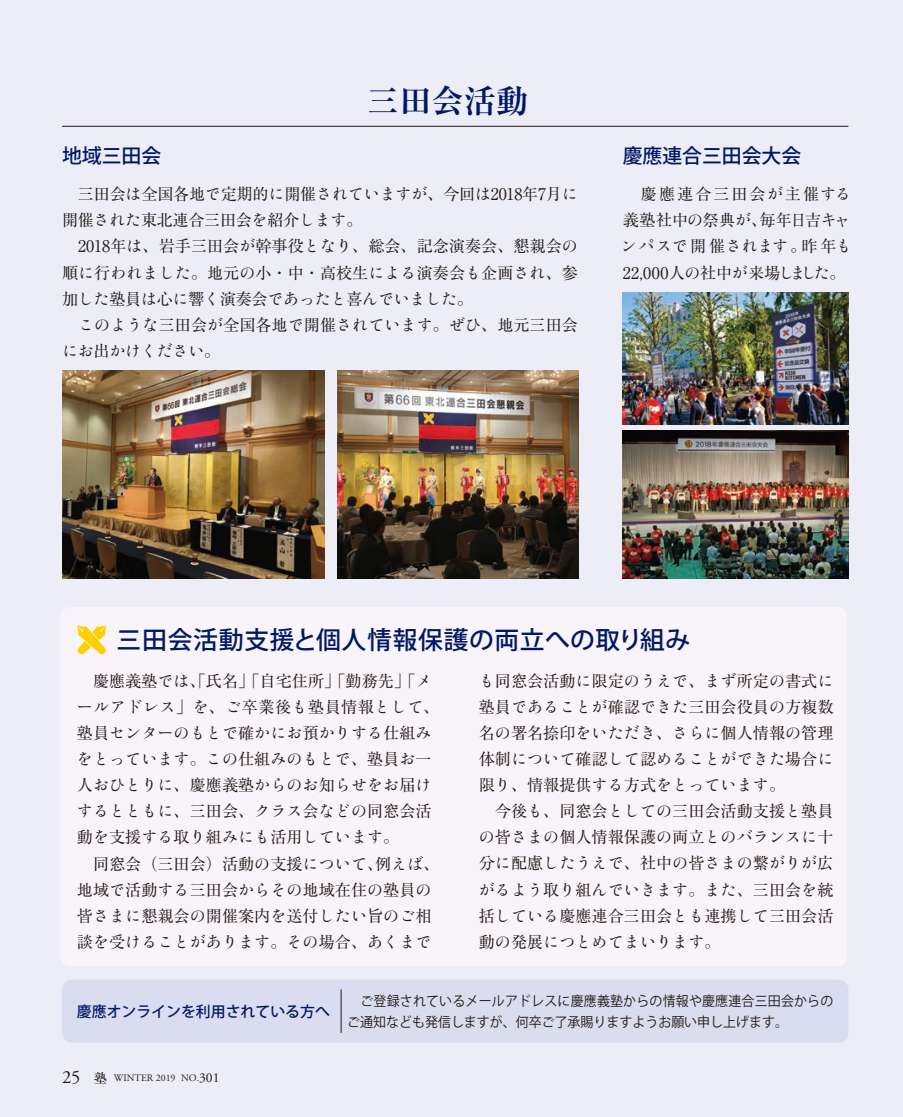
<style>
.page{position:relative;width:903px;height:1117px;background:#fff}
.page>*{position:absolute;margin:0;border:0;box-sizing:border-box;transform-origin:0 0}
.t1{font:700 32.2px "Ryumin Pr 5";color:#001965}
.t2{font:500 24.85px "Koz Go Pro";letter-spacing:.03em;color:#001965}
.t3{font:500 19.78px "Koz Go Pro";color:#001965}
.t4{font:16.1px/26.1px "Ryumin Pr 5";color:#231916}
.t5{font:16.1px/26.1px "Ryumin Std Regular KO";color:#231916}
.t6{font:16.1px "Ryumin Std Regular KO";letter-spacing:-.02em;color:#231916}
.t7{font:16.1px/26.1px "Ryumin Pr 5";letter-spacing:.08em;color:#231916}
.t8{font:16.1px "Ryumin Pr 5";letter-spacing:.03em;color:#231916}
.t9{font:500 14.88px "Koz Go Pro";color:#001965}
.t10{font:13.65px/21px "Koz Go Pro";letter-spacing:.015em;color:#231916;scale:.95 1}
.t11{font:9.97px "Adobe Garamond Pro";color:#231916}
.s1{font-family:"Ryumin Std Regular KO"}
.s2{font-family:"Ryumin Pr 5"}
.s3{font-size:18.55px}
.s4{font-family:"Ryumin Pr 5";font-weight:500;font-size:12.95px}
.s5{font-size:13.65px}
</style>
<div class="page">
<div style="left:0;top:0;width:903px;height:1116px;background:#ecedf7"></div>
<div style="left:61px;top:606px;width:786px;height:360px;background:#f9f4f9;border-radius:10px"></div>
<hr style="left:62px;top:126px;width:786px;height:1px;background:#231916">
<img style="left:62px;top:370px;width:263px;height:208px">
<img style="left:337px;top:370px;width:241px;height:208px">
<img style="left:623px;top:431px;width:225px;height:147px">
<img style="left:623px;top:293px;width:225px;height:132px">
<svg style="left:77px;top:625px;width:30px;height:29px"></svg>
<div style="left:62px;top:979px;width:786px;height:63px;background:#dadcef;border-radius:10px"></div>
<hr style="left:341px;top:989px;width:1px;height:43px;background:#231916">
<h1 class="t1" style="left:367px;top:75px;width:163px">三田会活動</h1>
<p class="t3" style="left:62px;top:143px;width:101px">地域三田会</p>
<p class="t4" style="left:62px;top:180px;width:517px">　三田会<span class="s1">は</span>全国各地<span class="s1">で</span>定期的<span class="s1">に</span>開催<span class="s1">されていますが</span>、今回<span class="s1">は</span>2018年7月<span class="s1">に</span>開催<span class="s1">された</span>東北連合三田会<span class="s1">を</span>紹介<span class="s1">します</span>。<br>　2018年<span class="s1">は</span>、岩手三田会<span class="s1">が</span>幹事役<span class="s1">となり</span>、総会、記念演奏会、懇親会<span class="s1">の</span>順<span class="s1">に</span>行<span class="s1">われました</span>。地元<span class="s1">の</span>小・中・高校生<span class="s1">による</span>演奏会<span class="s1">も</span>企画<span class="s1">され</span>、参</p>
<p class="t6" style="left:62px;top:287px;width:413px"><span class="s2">加</span>した<span class="s2">塾員</span>は<span class="s2">心</span>に<span class="s2">響</span>く<span class="s2">演奏会</span>であったと<span class="s2">喜</span>んでいました<span class="s2">。</span></p>
<p class="t4" style="left:78px;top:310px;width:501px"><span class="s1">このような</span>三田会<span class="s1">が</span>全国各地<span class="s1">で</span>開催<span class="s1">されています</span>。<span class="s1">ぜひ</span>、地元三田会</p>
<p class="t6" style="left:62px;top:339px;width:160px">にお<span class="s2">出</span>かけください<span class="s2">。</span></p>
<p class="t3" style="left:623px;top:143px;width:180px">慶應連合三田会大会</p>
<p class="t7" style="left:623px;top:180px;width:230px">　慶應連合三田会<span class="s1">が</span>主催<span class="s1">する</span>義塾社中<span class="s1">の</span>祭典<span class="s1">が</span>、毎年日吉<span class="s1">キャ</span></p>
<p class="t5" style="left:621px;top:232px;width:233px">ンパスで<span class="s2">開催</span>されます<span class="s2">。昨年</span>も</p>
<p class="t8" style="left:623px;top:260px;width:224px">22,000人<span class="s1">の</span>社中<span class="s1">が</span>来場<span class="s1">しました</span>。</p>
<h2 class="t2" style="left:117px;top:623px;width:575px">三田会活動支援と個人情報保護の両立への取り組み</h2>
<p class="t4" style="left:77px;top:666px;width:356px">　慶應義塾<span class="s1">では</span>、「氏名」「自宅住所」「勤務先」「<span class="s1">メ</span></p>
<p class="t5" style="left:77px;top:692px;width:364px">ールアドレス<span class="s2">」</span>を<span class="s2">、</span>ご<span class="s2">卒業後</span>も<span class="s2">塾員情報</span>として<span class="s2">、塾員</span>センターのもとで<span class="s2">確</span>かにお<span class="s2">預</span>かりする<span class="s2">仕組</span>みをとっています<span class="s2">。</span>この<span class="s2">仕組</span>みのもとで<span class="s2">、塾員</span>お<span class="s2">一人</span>おひとりに<span class="s2">、慶應義塾</span>からのお<span class="s2">知</span>らせをお<span class="s2">届</span>けするとともに<span class="s2">、三田会、</span>クラス<span class="s2">会</span>などの<span class="s2">同窓会活動</span>を<span class="s2">支援</span>する<span class="s2">取</span>り<span class="s2">組</span>みにも<span class="s2">活用</span>しています<span class="s2">。</span></p>
<p class="t4" style="left:77px;top:849px;width:364px">　同窓会（三田会）活動<span class="s1">の</span>支援<span class="s1">について</span>、例<span class="s1">えば</span>、地域<span class="s1">で</span>活動<span class="s1">する</span>三田会<span class="s1">からその</span>地域在住<span class="s1">の</span>塾員<span class="s1">の</span>皆<span class="s1">さまに</span>懇親会<span class="s1">の</span>開催案内<span class="s1">を</span>送付<span class="s1">したい</span>旨<span class="s1">のご</span>相</p>
<p class="t5" style="left:77px;top:926px;width:356px"><span class="s2">談</span>を<span class="s2">受</span>けることがあります<span class="s2">。</span>その<span class="s2">場合、</span>あくまで</p>
<p class="t4" style="left:479px;top:666px;width:356px;text-align:justify"><span class="s1">も</span>同窓会活動<span class="s1">に</span>限定<span class="s1">のうえで</span>、<span class="s1">まず</span>所定<span class="s1">の</span>書式<span class="s1">に</span>塾員<span class="s1">であることが</span>確認<span class="s1">できた</span>三田会役員<span class="s1">の</span>方複数名<span class="s1">の</span>署名捺印<span class="s1">をいただき</span>、<span class="s1">さらに</span>個人情報<span class="s1">の</span>管理</p>
<p class="t5" style="left:479px;top:744px;width:356px"><span class="s2">体制</span>について<span class="s2">確認</span>して<span class="s2">認</span>めることができた<span class="s2">場合</span>に<span class="s2">限</span>り<span class="s2">、情報提供</span>する<span class="s2">方式</span>をとっています<span class="s2">。</span></p>
<p class="t4" style="left:479px;top:797px;width:356px">　今後<span class="s1">も</span>、同窓会<span class="s1">としての</span>三田会活動支援<span class="s1">と</span>塾員</p>
<p class="t5" style="left:479px;top:822px;width:356px;text-align:justify">の<span class="s2">皆</span>さまの<span class="s2">個人情報保護</span>の<span class="s2">両立</span>とのバランスに<span class="s2">十分</span>に<span class="s2">配慮</span>したうえで<span class="s2">、社中</span>の<span class="s2">皆</span>さまの<span class="s2">繋</span>がりが<span class="s2">広</span>がるよう<span class="s2">取</span>り<span class="s2">組</span>んでいきます<span class="s2">。</span>また<span class="s2">、三田会</span>を<span class="s2">統</span></p>
<p class="t4" style="left:479px;top:901px;width:356px">括<span class="s1">している</span>慶應連合三田会<span class="s1">とも</span>連携<span class="s1">して</span>三田会活</p>
<p class="t5" style="left:479px;top:926px;width:243px"><span class="s2">動</span>の<span class="s2">発展</span>につとめてまいります<span class="s2">。</span></p>
<p class="t9" style="left:77px;top:1002px;width:254px">慶應オンラインを利用されている方へ</p>
<p class="t10" style="left:347px;top:990px;width:513px">　ご登録されているメールアドレスに慶應義塾からの情報や慶應連合三田会からのご通知なども発信しますが、何卒ご了承賜りますようお願い申し上げます。</p>
<p class="t11" style="left:62px;top:1071px;width:159px"><span class="s3">25</span> <span class="s4">塾</span> WINTER 2019 NO.<span class="s5">301</span></p>
</div>
